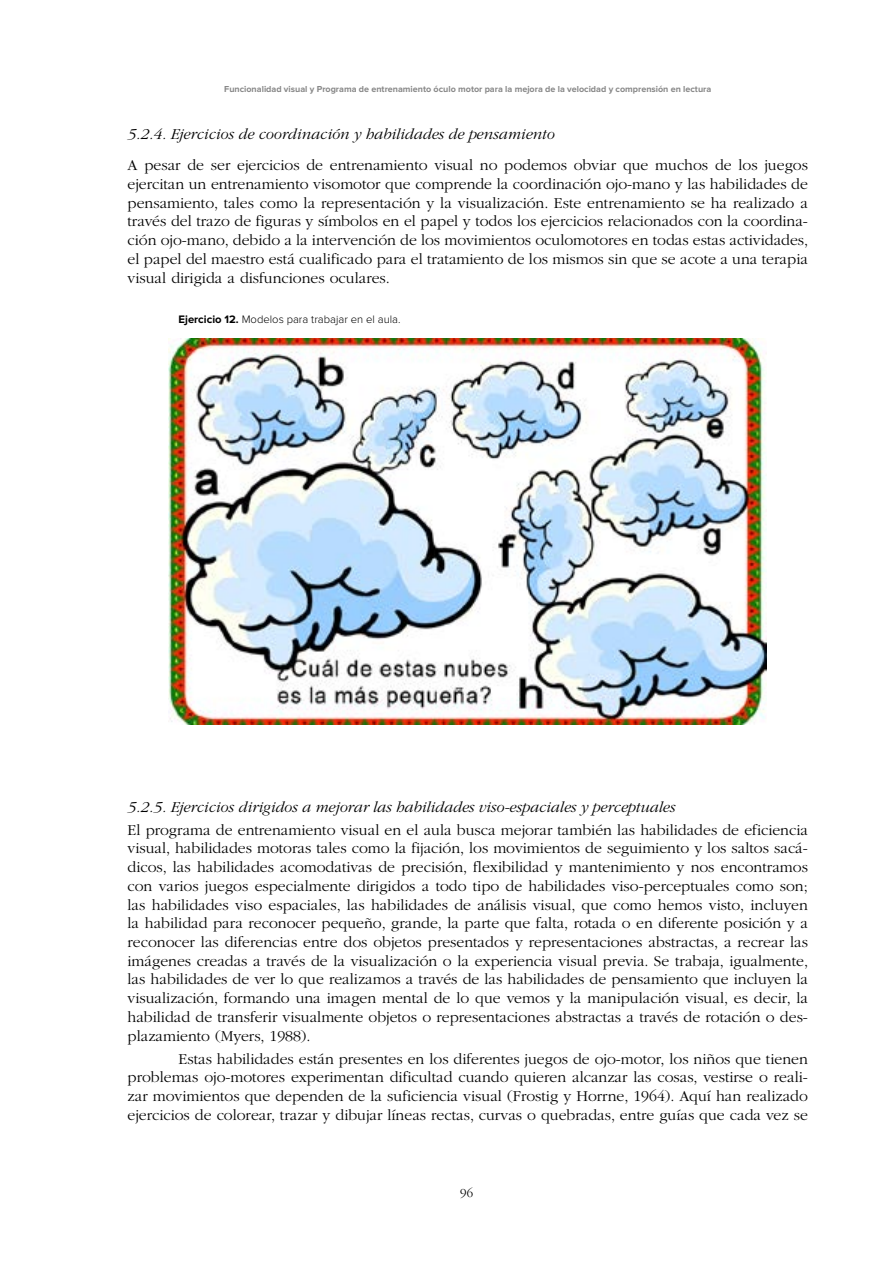
<style>
.page{position:relative;width:893px;height:1263px;background:#fff}
.page>*{position:absolute;margin:0;border:0;box-sizing:border-box;transform-origin:0 0}
.cuerpo_de_texto{font:300 15.75px/18.8px "ITC Garamond Std";color:#000;text-align:justify}
._1_1_1_cursiva{font:italic 300 15.75px "ITC Garamond Std";color:#000}
.t1{font:300 12.75px "ITC Garamond Std";color:#000}
.cuerpo_de_texto-2{font:300 11.25px "Proxima Nova";color:#000}
.cabecera_folio{font:700 9px "Proxima Nova";color:#878787}
.s1{font-weight:700}
</style>
<div class="page">
<img style="left:169px;top:338px;width:598px;height:387px">
<p class="cabecera_folio" style="left:224px;top:85px;width:489px">Funcionalidad visual y Programa de entrenamiento óculo motor para la mejora de la velocidad y comprensión en lectura</p>
<p class="_1_1_1_cursiva" style="left:128px;top:125px;width:429px">5.2.4. Ejercicios de coordinación y habilidades de pensamiento</p>
<p class="cuerpo_de_texto" style="left:128px;top:156px;width:682px">A pesar de ser ejercicios de entrenamiento visual no podemos obviar que muchos de los juegos ejercitan un entrenamiento visomotor que comprende la coordinación ojo-mano y las habilidades de pensamiento, tales como la representación y la visualización. Este entrenamiento se ha realizado a través del trazo de figuras y símbolos en el papel y todos los ejercicios relacionados con la coordina&shy;ción ojo-mano, debido a la intervención de los movimientos oculomotores en todas estas actividades, el papel del maestro está cualificado para el tratamiento de los mismos sin que se acote a una terapia visual dirigida a disfunciones oculares.</p>
<p class="cuerpo_de_texto-2" style="left:179px;top:313px;width:224px"><span class="s1">Ejercicio 12.</span> Modelos para trabajar en el aula.</p>
<p class="_1_1_1_cursiva" style="left:128px;top:798px;width:549px">5.2.5. Ejercicios dirigidos a mejorar las habilidades viso-espaciales y perceptuales</p>
<p class="cuerpo_de_texto" style="left:128px;top:820px;width:682px">El programa de entrenamiento visual en el aula busca mejorar también las habilidades de eficiencia visual, habilidades motoras tales como la fijación, los movimientos de seguimiento y los saltos sacá&shy;dicos, las habilidades acomodativas de precisión, flexibilidad y mantenimiento y nos encontramos con varios juegos especialmente dirigidos a todo tipo de habilidades viso-perceptuales como son; las habilidades viso espaciales, las habilidades de análisis visual, que como hemos visto, incluyen la habilidad para reconocer pequeño, grande, la parte que falta, rotada o en diferente posición y a reconocer las diferencias entre dos objetos presentados y representaciones abstractas, a recrear las imágenes creadas a través de la visualización o la experiencia visual previa. Se trabaja, igualmente, las habilidades de ver lo que realizamos a través de las habilidades de pensamiento que incluyen la visualización, formando una imagen mental de lo que vemos y la manipulación visual, es decir, la habilidad de transferir visualmente objetos o representaciones abstractas a través de rotación o des&shy;plazamiento (Myers, 1988).</p>
<p class="cuerpo_de_texto" style="left:128px;top:1049px;width:682px;text-indent:51px">Estas habilidades están presentes en los diferentes juegos de ojo-motor, los niños que tienen problemas ojo-motores experimentan dificultad cuando quieren alcanzar las cosas, vestirse o reali&shy;zar movimientos que dependen de la suficiencia visual (Frostig y Horrne, 1964). Aquí han realizado ejercicios de colorear, trazar y dibujar líneas rectas, curvas o quebradas, entre guías que cada vez se</p>
<p class="t1" style="left:460px;top:1186px;width:14px">96</p>
</div>
